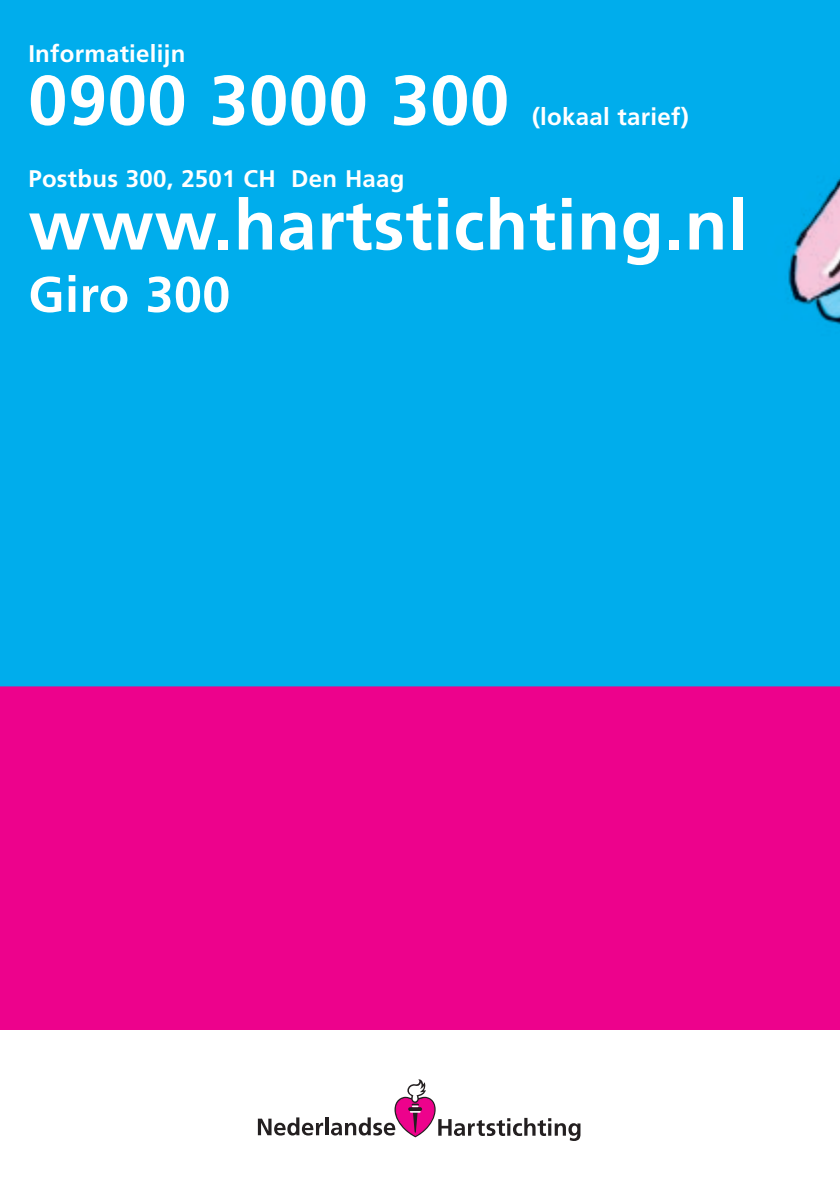
<style>
.page{position:relative;width:840px;height:1191px;background:#fff}
.page>*{position:absolute;margin:0;border:0;box-sizing:border-box;transform-origin:0 0}
.t1{font:700 70px "Frutiger";letter-spacing:.01em;color:#fff}
.t2{font:700 50px "Frutiger";letter-spacing:.01em;color:#fff}
.t3{font:700 24px "Frutiger";letter-spacing:.01em;color:#fff}
</style>
<div class="page">
<div style="left:0;top:343px;width:839px;height:686px;background:#ed028c"></div>
<div style="left:0;top:0;width:839px;height:686px;background:#00adec"></div>
<svg style="left:258px;top:1117px;width:65px;height:18px"></svg>
<hr style="left:325px;top:1117px;width:3px;height:18px;background:#231f20">
<svg style="left:331px;top:1079px;width:249px;height:62px"></svg>
<p class="t3" style="left:28px;top:44px;width:158px">Informatielijn</p>
<h1 class="t1" style="left:28px;top:72px;width:482px">0900 3000 300</h1>
<p class="t3" style="left:531px;top:107px;width:158px">(lokaal tarief)</p>
<p class="t3" style="left:28px;top:169px;width:377px">Postbus 300, 2501 CH Den Haag</p>
<h1 class="t1" style="left:28px;top:197px;width:720px">www.hartstichting.nl</h1>
<h2 class="t2" style="left:28px;top:274px;width:203px">Giro 300</h2>
</div>
